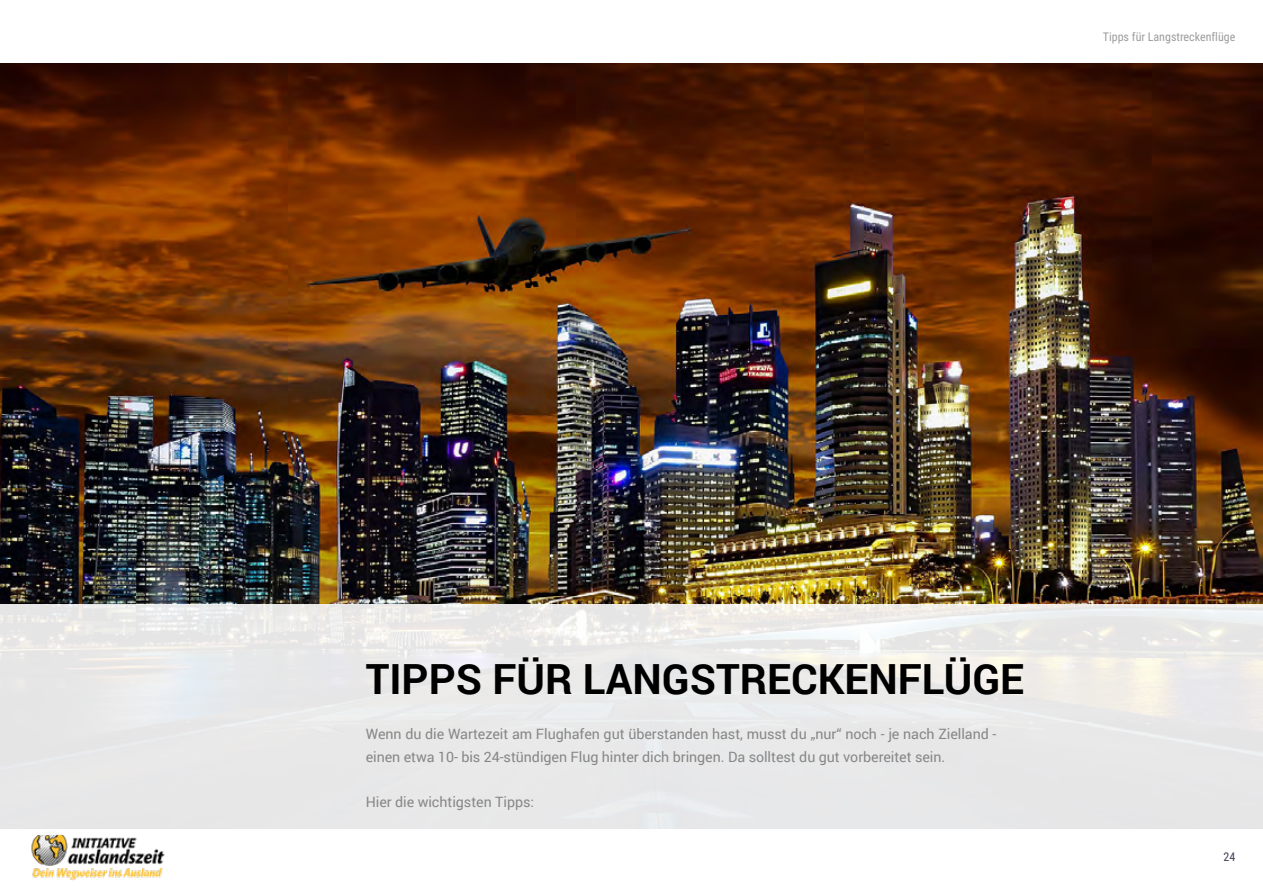
<style>
.page{position:relative;width:1263px;height:893px;background:#fff}
.page>*{position:absolute;margin:0;border:0;box-sizing:border-box;transform-origin:0 0}
.t1{font:700 41.55px "Roboto";color:#000}
.t2{font:14.25px/22.5px "Roboto";letter-spacing:-.005em;color:#868786}
.t3{font:12px "Roboto Condensed";color:#9c9c9d}
.t4{font:12px "Roboto Condensed";color:#3e3f57}
</style>
<div class="page">
<img style="left:31px;top:834px;width:134px;height:47px">
<img style="left:0;top:63px;width:1263px;height:541px">
<svg style="left:0;top:604px;width:1263px;height:225px;background:#e9e9e9"></svg>
<p class="t3" style="left:1103px;top:29px;width:134px">Tipps für Langstreckenflüge</p>
<h1 class="t1" style="left:366px;top:650px;width:660px">TIPPS FÜR LANGSTRECKENFLÜGE</h1>
<p class="t2" style="left:366px;top:722px;width:632px">Wenn du die Wartezeit am Flughafen gut überstanden hast, musst du „nur“ noch - je nach Zielland - einen etwa 10- bis 24-stündigen Flug hinter dich bringen. Da solltest du gut vorbereitet sein.</p>
<p class="t2" style="left:366px;top:790px;width:170px">Hier die wichtigsten Tipps:</p>
<p class="t4" style="left:1223px;top:848px;width:13px">24</p>
</div>
